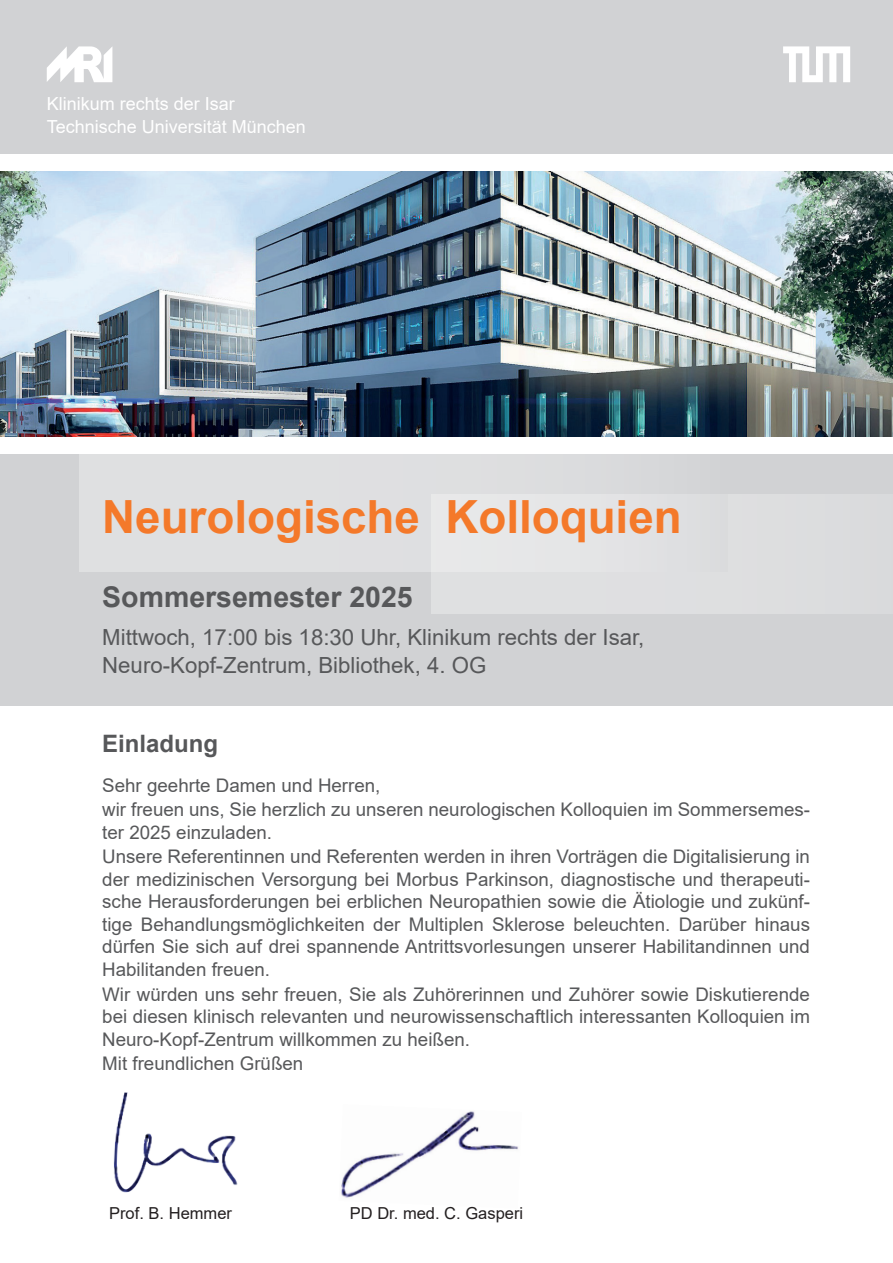
<style>
.page{position:relative;width:893px;height:1263px;background:#fff}
.page>*{position:absolute;margin:0;border:0;box-sizing:border-box;transform-origin:0 0}
.t1{font:700 45.75px "Arial";color:#f4792a}
.t2{font:700 28.5px "Arial";color:#57585a}
.t3{font:700 24px "Arial";color:#57585a}
.t4{font:22.2px "Arial";color:#57585a}
.t5{font:18.75px/22.5px "Arial";color:#57585a;text-align:justify}
.t6{font:18px/22.5px "Arial";color:#fff}
.Fließtext{font:16.5px "Arial";color:#231f20}
</style>
<div class="page">
<img style="left:113px;top:1092px;width:125px;height:101px">
<img style="left:341px;top:1111px;width:178px;height:87px">
<div style="left:0;top:0;width:893px;height:706px;background:#d1d2d4"></div>
<img style="left:0;top:171px;width:893px;height:266px">
<svg style="left:47px;top:46px;width:65px;height:36px"></svg>
<svg style="left:783px;top:46px;width:67px;height:36px"></svg>
<div style="left:432px;top:494px;width:461px;height:119px;background:#dddedf"></div>
<div style="left:80px;top:453px;width:647px;height:119px;background:#dfe0e1"></div>
<div style="left:0;top:155px;width:893px;height:16px;background:#fff"></div>
<div style="left:0;top:437px;width:893px;height:16px;background:#fff"></div>
<p class="t6" style="left:47px;top:92px;width:261px">Klinikum rechts der Isar<br>Technische Universität München</p>
<p class="t1" style="left:102px;top:484px;width:581px">Neurologische Kolloquien</p>
<p class="t2" style="left:102px;top:576px;width:312px">Sommersemester 2025</p>
<p class="t4" style="left:102px;top:621px;width:544px">Mittwoch, 17:00 bis 18:30 Uhr, Klinikum rechts der Isar,</p>
<p class="t4" style="left:102px;top:650px;width:386px">Neuro-Kopf-Zentrum, Bibliothek, 4. OG</p>
<p class="t3" style="left:102px;top:727px;width:118px">Einladung</p>
<p class="t5" style="left:102px;top:774px;width:280px">Sehr geehrte Damen und Herren,</p>
<p class="t5" style="left:102px;top:798px;width:709px">wir freuen uns, Sie herzlich zu unseren neurologischen Kolloquien im Sommersemes&shy;ter 2025 einzuladen.</p>
<p class="t5" style="left:102px;top:845px;width:709px">Unsere Referentinnen und Referenten werden in ihren Vorträgen die Digitalisierung in der medizinischen Versorgung bei Morbus Parkinson, diagnostische und therapeuti&shy;sche Herausforderungen bei erblichen Neuropathien sowie die Ätiologie und zukünf&shy;tige Behandlungsmöglichkeiten der Multiplen Sklerose beleuchten. Darüber hinaus dürfen Sie sich auf drei spannende Antrittsvorlesungen unserer Habilitandinnen und Habilitanden freuen.</p>
<p class="t5" style="left:102px;top:983px;width:709px">Wir würden uns sehr freuen, Sie als Zuhörerinnen und Zuhörer sowie Diskutierende bei diesen klinisch relevanten und neurowissenschaftlich interessanten Kolloquien im Neuro-Kopf-Zentrum willkommen zu heißen.</p>
<p class="t5" style="left:102px;top:1052px;width:203px">Mit freundlichen Grüßen</p>
<p class="Fließtext" style="left:109px;top:1201px;width:124px">Prof. B. Hemmer</p>
<p class="Fließtext" style="left:350px;top:1201px;width:175px">PD Dr. med. C. Gasperi</p>
</div>
